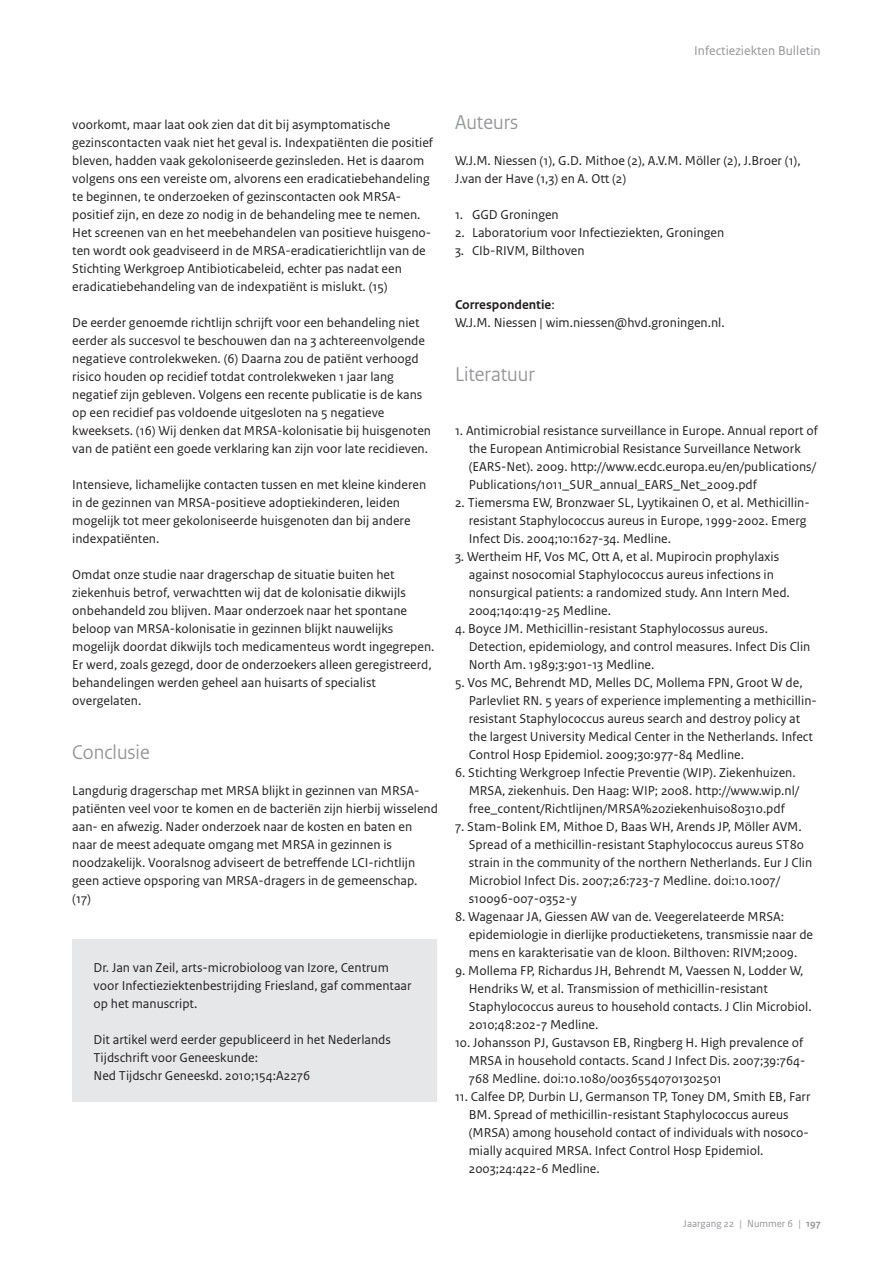
<style>
.page{position:relative;width:893px;height:1263px;background:#fff}
.page>*{position:absolute;margin:0;border:0;box-sizing:border-box;transform-origin:0 0}
.t1{font:21px "Rijksoverheid Sans Heading";color:#939598}
.t2{font:13.5px/18px "Rijksoverheid Sans Text";color:#231f20}
.t3{font:13.5px "Rijksoverheid Sans Text";color:#939598}
.t4{font:10.5px "Rijksoverheid Sans Text";color:#939598}
.s1{font-weight:700}
</style>
<div class="page">
<div style="left:72px;top:939px;width:366px;height:162px;background:#e6e7e9"></div>
<hr style="left:437px;top:939px;width:1px;height:162px;background:#fff">
<p class="t3" style="left:694px;top:43px;width:128px">Infectieziekten Bulletin</p>
<p class="t2" style="left:72px;top:115px;width:362px">voorkomt, maar laat ook zien dat dit bij asymptomatische gezinscontacten vaak niet het geval is. Indexpatiënten die positief bleven, hadden vaak gekoloniseerde gezinsleden. Het is daarom volgens ons een vereiste om, alvorens een eradicatiebehandeling te beginnen, te onderzoeken of gezinscontacten ook MRSA&shy;positief zijn, en deze zo nodig in de behandeling mee te nemen.<br>Het screenen van en het meebehandelen van positieve huisgeno&shy;ten wordt ook geadviseerd in de MRSA-eradicatierichtlijn van de Stichting Werkgroep Antibioticabeleid, echter pas nadat een eradicatiebehandeling van de indexpatiënt is mislukt. (15)</p>
<p class="t2" style="left:72px;top:313px;width:360px">De eerder genoemde richtlijn schrijft voor een behandeling niet eerder als succesvol te beschouwen dan na 3 achtereenvolgende negatieve controlekweken. (6) Daarna zou de patiënt verhoogd risico houden op recidief totdat controlekweken 1 jaar lang negatief zijn gebleven. Volgens een recente publicatie is de kans op een recidief pas voldoende uitgesloten na 5 negatieve kweeksets. (16) Wij denken dat MRSA-kolonisatie bij huisgenoten van de patiënt een goede verklaring kan zijn voor late recidieven.</p>
<p class="t2" style="left:72px;top:475px;width:355px">Intensieve, lichamelijke contacten tussen en met kleine kinderen in de gezinnen van MRSA-positieve adoptiekinderen, leiden mogelijk tot meer gekoloniseerde huisgenoten dan bij andere indexpatiënten.</p>
<p class="t2" style="left:72px;top:565px;width:364px">Omdat onze studie naar dragerschap de situatie buiten het ziekenhuis betrof, verwachtten wij dat de kolonisatie dikwijls onbehandeld zou blijven. Maar onderzoek naar het spontane beloop van MRSA-kolonisatie in gezinnen blijkt nauwelijks mogelijk doordat dikwijls toch medicamenteus wordt ingegrepen.<br>Er werd, zoals gezegd, door de onderzoekers alleen geregistreerd, behandelingen werden geheel aan huisarts of specialist overgelaten.</p>
<h1 class="t1" style="left:72px;top:740px;width:79px">Conclusie</h1>
<p class="t2" style="left:72px;top:781px;width:367px">Langdurig dragerschap met MRSA blijkt in gezinnen van MRSA&shy;patiënten veel voor te komen en de bacteriën zijn hierbij wisselend aan- en afwezig. Nader onderzoek naar de kosten en baten en naar de meest adequate omgang met MRSA in gezinnen is noodzakelijk. Vooralsnog adviseert de betreffende LCI-richtlijn geen actieve opsporing van MRSA-dragers in de gemeenschap. (17)</p>
<p class="t2" style="left:94px;top:959px;width:320px">Dr. Jan van Zeil, arts-microbioloog van Izore, Centrum voor Infectieziektenbestrijding Friesland, gaf commentaar op het manuscript.</p>
<p class="t2" style="left:94px;top:1031px;width:299px">Dit artikel werd eerder gepubliceerd in het Nederlands<br>Tijdschrift voor Geneeskunde:<br>Ned Tijdschr Geneeskd. 2010;154:A2276</p>
<h1 class="t1" style="left:455px;top:110px;width:65px">Auteurs</h1>
<p class="t2" style="left:455px;top:151px;width:347px">W.J.M. Niessen (1), G.D. Mithoe (2), A.V.M. Möller (2), J.Broer (1),<br>J.van der Have (1,3) en A. Ott (2)</p>
<p class="t2" style="left:455px;top:205px;width:105px">1. GGD Groningen</p>
<p class="t2" style="left:455px;top:223px;width:271px">2. Laboratorium voor Infectieziekten, Groningen</p>
<p class="t2" style="left:455px;top:241px;width:131px">3. CIb-RIVM, Bilthoven</p>
<p class="t2" style="left:455px;top:295px;width:271px"><span class="s1">Correspondentie</span>:<br>W.J.M. Niessen | wim.niessen@hvd.groningen.nl.</p>
<h1 class="t1" style="left:455px;top:362px;width:81px">Literatuur</h1>
<p class="t2" style="left:469px;top:421px;width:351px;text-indent:-14px">1. Antimicrobial resistance surveillance in Europe. Annual report of the European Antimicrobial Resistance Surveillance Network (EARS-Net). 2009. http://www.ecdc.europa.eu/en/publications/ Publications/1011_SUR_annual_EARS_Net_2009.pdf</p>
<p class="t2" style="left:469px;top:493px;width:342px;text-indent:-14px">2. Tiemersma EW, Bronzwaer SL, Lyytikainen O, et al. Methicillin&shy;resistant Staphylococcus aureus in Europe, 1999-2002. Emerg<br>Infect Dis. 2004;10:1627-34. Medline.</p>
<p class="t2" style="left:469px;top:547px;width:323px;text-indent:-14px">3. Wertheim HF, Vos MC, Ott A, et al. Mupirocin prophylaxis against nosocomial Staphylococcus aureus infections in nonsurgical patients: a randomized study. Ann Intern Med.<br>2004;140:419-25 Medline.</p>
<p class="t2" style="left:469px;top:619px;width:343px;text-indent:-14px">4. Boyce JM. Methicillin-resistant Staphylocossus aureus.<br>Detection, epidemiology, and control measures. Infect Dis Clin<br>North Am. 1989;3:901-13 Medline.</p>
<p class="t2" style="left:469px;top:673px;width:350px;text-indent:-14px">5. Vos MC, Behrendt MD, Melles DC, Mollema FPN, Groot W de, Parlevliet RN. 5 years of experience implementing a methicillin&shy;resistant Staphylococcus aureus search and destroy policy at the largest University Medical Center in the Netherlands. Infect Control Hosp Epidemiol. 2009;30:977-84 Medline.</p>
<p class="t2" style="left:469px;top:763px;width:332px;text-indent:-14px">6. Stichting Werkgroep Infectie Preventie (WIP). Ziekenhuizen.<br>MRSA, ziekenhuis. Den Haag: WIP; 2008. http://www.wip.nl/ free_content/Richtlijnen/MRSA%20ziekenhuis080310.pdf</p>
<p class="t2" style="left:469px;top:817px;width:345px;text-indent:-14px">7. Stam-Bolink EM, Mithoe D, Baas WH, Arends JP, Möller AVM.<br>Spread of a methicillin-resistant Staphylococcus aureus ST80 strain in the community of the northern Netherlands. Eur J Clin Microbiol Infect Dis. 2007;26:723-7 Medline. doi:10.1007/ s10096-007-0352-y</p>
<p class="t2" style="left:469px;top:907px;width:346px;text-indent:-14px">8. Wagenaar JA, Giessen AW van de. Veegerelateerde MRSA: epidemiologie in dierlijke productieketens, transmissie naar de mens en karakterisatie van de kloon. Bilthoven: RIVM;2009.</p>
<p class="t2" style="left:469px;top:961px;width:344px;text-indent:-14px">9. Mollema FP, Richardus JH, Behrendt M, Vaessen N, Lodder W, Hendriks W, et al. Transmission of methicillin-resistant Staphylococcus aureus to household contacts. J Clin Microbiol.<br>2010;48:202-7 Medline.</p>
<p class="t2" style="left:469px;top:1033px;width:338px;text-indent:-14px">10. Johansson PJ, Gustavson EB, Ringberg H. High prevalence of<br>MRSA in household contacts. Scand J Infect Dis. 2007;39:764-<br>768 Medline. doi:10.1080/00365540701302501</p>
<p class="t2" style="left:469px;top:1087px;width:343px;text-indent:-14px">11. Calfee DP, Durbin LJ, Germanson TP, Toney DM, Smith EB, Farr BM. Spread of methicillin-resistant Staphylococcus aureus (MRSA) among household contact of individuals with nosoco&shy;mially acquired MRSA. Infect Control Hosp Epidemiol.<br>2003;24:422-6 Medline.</p>
<p class="t4" style="left:684px;top:1217px;width:139px">Jaargang 22 | Nummer 6 | <span class="s1">197</span></p>
</div>
